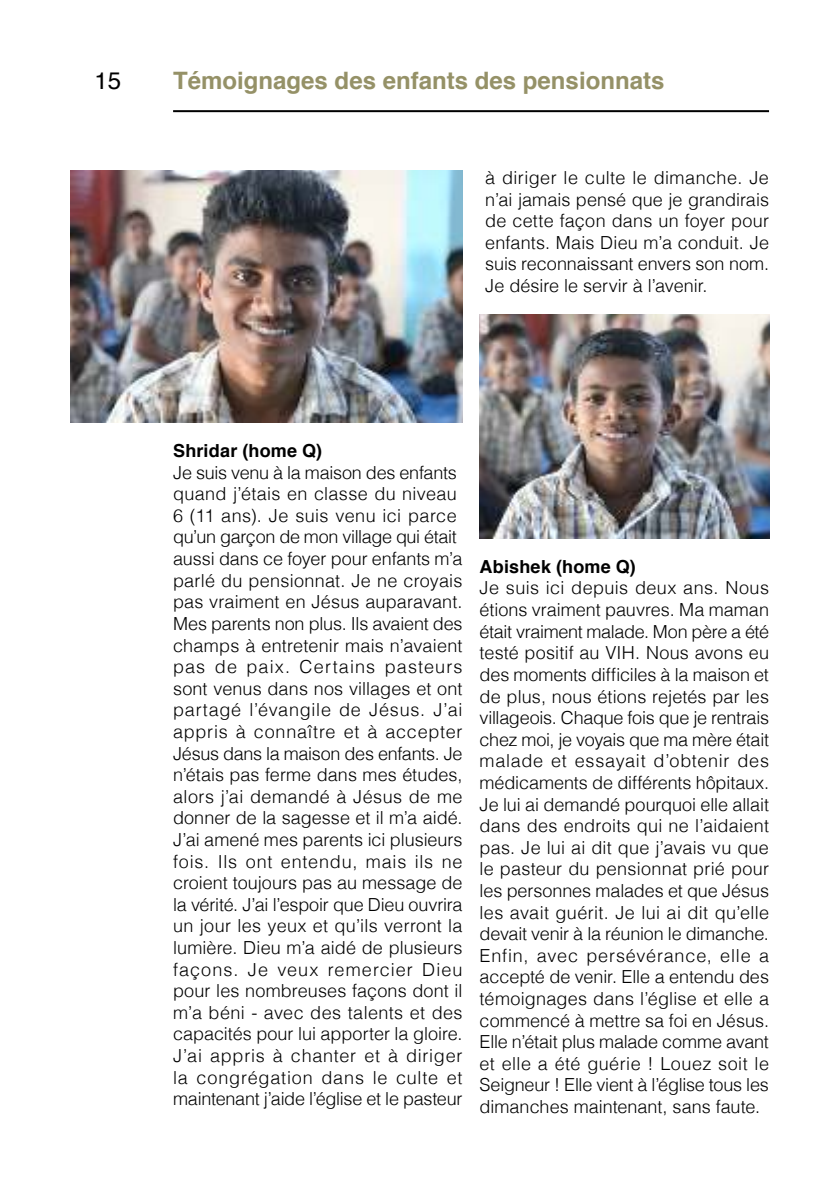
<style>
.page{position:relative;width:840px;height:1191px;background:#fff}
.page>*{position:absolute;margin:0;border:0;box-sizing:border-box;transform-origin:0 0}
.t1{font:700 24px "Helvetica";color:#959167}
.t2{font:24px "Helvetica";color:#000}
.t3{font:300 18px/21.6px "Helvetica";letter-spacing:.005em;color:#000;text-align:justify}
.t4{font:700 18px "Helvetica";letter-spacing:.01em;color:#000}
</style>
<div class="page">
<img style="left:71px;top:171px;width:391px;height:251px">
<img style="left:479px;top:315px;width:289px;height:224px">
<hr style="left:173px;top:110px;width:595px;height:2px;background:#000">
<h1 class="t2" style="left:94px;top:67px;width:28px">15</h1>
<h1 class="t1" style="left:173px;top:61px;width:492px">Témoignages des enfants des pensionnats</h1>
<p class="t3" style="left:485px;top:167px;width:285px">à diriger le culte le dimanche. Je n’ai jamais pensé que je grandirais de cette façon dans un foyer pour enfants. Mais Dieu m’a conduit. Je suis reconnaissant envers son nom.<br>Je désire le servir à l’avenir.</p>
<p class="t4" style="left:173px;top:436px;width:150px">Shridar (home Q)</p>
<p class="t3" style="left:173px;top:461px;width:291px;text-align:left">Je suis venu à la maison des enfants quand j’étais en classe du niveau 6 (11 ans). Je suis venu ici parce qu’un garçon de mon village qui était aussi dans ce foyer pour enfants m’a parlé du pensionnat. Je ne croyais pas vraiment en Jésus auparavant.<br>Mes parents non plus. Ils avaient des champs à entretenir mais n’avaient pas de paix. Certains pasteurs sont venus dans nos villages et ont partagé l’évangile de Jésus. J’ai appris à connaître et à accepter Jésus dans la maison des enfants. Je n’étais pas ferme dans mes études, alors j’ai demandé à Jésus de me donner de la sagesse et il m’a aidé.<br>J’ai amené mes parents ici plusieurs fois. Ils ont entendu, mais ils ne croient toujours pas au message de la vérité. J’ai l’espoir que Dieu ouvrira un jour les yeux et qu’ils verront la lumière. Dieu m’a aidé de plusieurs façons. Je veux remercier Dieu pour les nombreuses façons dont il m’a béni - avec des talents et des capacités pour lui apporter la gloire.<br>J’ai appris à chanter et à diriger la congrégation dans le culte et maintenant j’aide l’église et le pasteur</p>
<p class="t4" style="left:479px;top:552px;width:158px">Abishek (home Q)</p>
<p class="t3" style="left:479px;top:577px;width:291px">Je suis ici depuis deux ans. Nous étions vraiment pauvres. Ma maman était vraiment malade. Mon père a été testé positif au VIH. Nous avons eu des moments difficiles à la maison et de plus, nous étions rejetés par les villageois. Chaque fois que je rentrais chez moi, je voyais que ma mère était malade et essayait d’obtenir des médicaments de différents hôpitaux.<br>Je lui ai demandé pourquoi elle allait dans des endroits qui ne l’aidaient pas. Je lui ai dit que j’avais vu que le pasteur du pensionnat prié pour les personnes malades et que Jésus les avait guérit. Je lui ai dit qu’elle devait venir à la réunion le dimanche.<br>Enfin, avec persévérance, elle a accepté de venir. Elle a entendu des témoignages dans l’église et elle a commencé à mettre sa foi en Jésus.<br>Elle n’était plus malade comme avant et elle a été guérie ! Louez soit le Seigneur ! Elle vient à l’église tous les dimanches maintenant, sans faute.</p>
</div>
